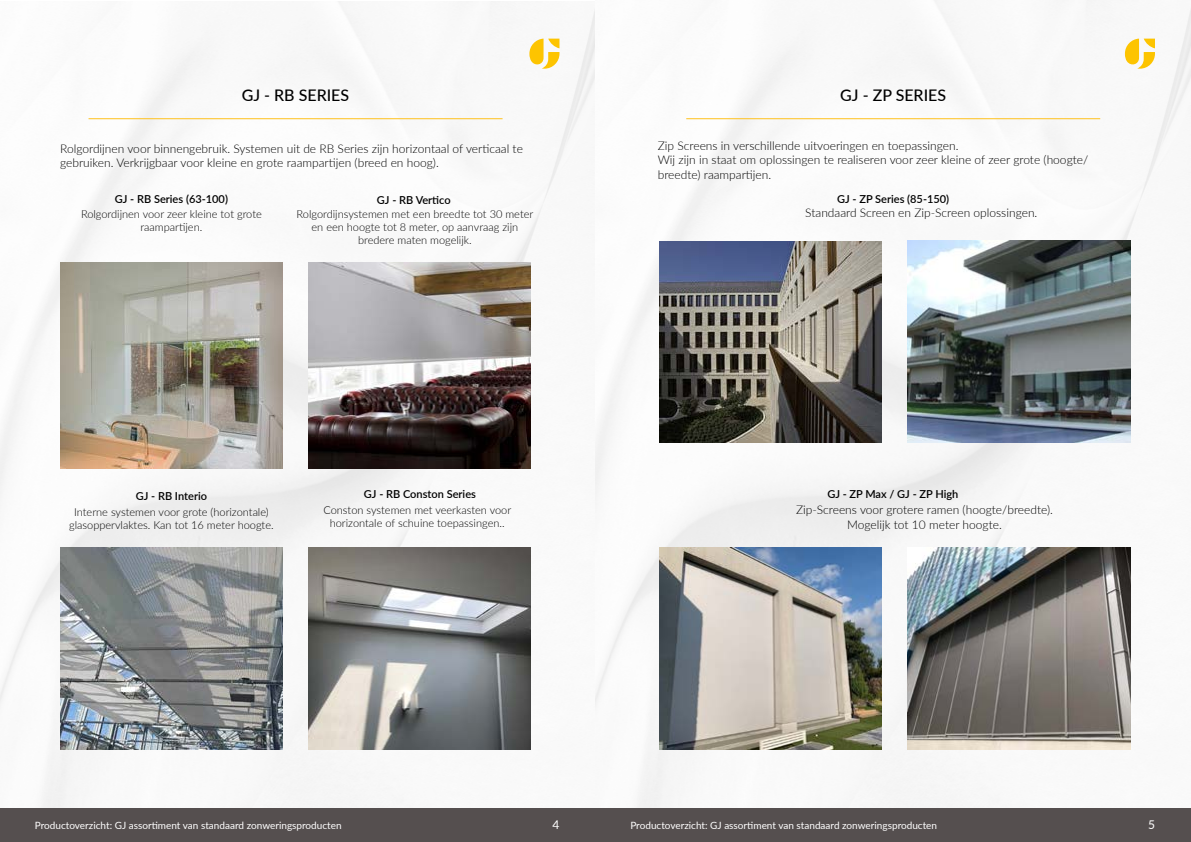
<style>
.page{position:relative;width:1191px;height:842px;background:#fff}
.page>*{position:absolute;margin:0;border:0;box-sizing:border-box;transform-origin:0 0}
.t1{font:500 16px "Lato";color:#000}
.t2{font:300 12px/14.4px "Lato";color:#000}
.t3{font:12px "Lato";color:#fff}
.t4{font:300 11px/13.2px "Lato";color:#000;text-align:center}
.t5{font:600 11px "Lato";color:#000}
.t6{font:10px "Lato";color:#fff}
</style>
<div class="page">
<img style="left:0;top:0;width:1191px;height:809px">
<div style="left:0;top:809px;width:595px;height:33px;background:#554f4f"></div>
<div style="left:595px;top:809px;width:596px;height:33px;background:#554f4f"></div>
<img style="left:309px;top:547px;width:222px;height:202px">
<img style="left:60px;top:547px;width:223px;height:202px">
<hr style="left:89px;top:118px;width:413px;height:1px;background:#ffc11c">
<svg style="left:529px;top:39px;width:30px;height:30px"></svg>
<img style="left:60px;top:262px;width:223px;height:206px">
<img style="left:308px;top:262px;width:223px;height:206px">
<hr style="left:686px;top:118px;width:414px;height:1px;background:#ffc11c">
<svg style="left:1125px;top:39px;width:30px;height:30px"></svg>
<img style="left:659px;top:548px;width:223px;height:201px">
<img style="left:907px;top:241px;width:223px;height:201px">
<img style="left:907px;top:548px;width:223px;height:201px">
<img style="left:659px;top:241px;width:223px;height:202px">
<h1 class="t1" style="left:242px;top:83px;width:109px">GJ - RB SERIES</h1>
<p class="t2" style="left:60px;top:141px;width:464px">Rolgordijnen voor binnengebruik. Systemen uit de RB Series zijn horizontaal of verticaal te gebruiken. Verkrijgbaar voor kleine en grote raampartijen (breed en hoog).</p>
<p class="t5" style="left:115px;top:191px;width:115px">GJ - RB Series (63-100)</p>
<p class="t4" style="left:81px;top:207px;width:182px">Rolgordijnen voor zeer kleine tot grote raampartijen.</p>
<p class="t5" style="left:377px;top:192px;width:75px">GJ - RB Vertico</p>
<p class="t4" style="left:297px;top:207px;width:238px">Rolgordijnsystemen met een breedte tot 30 meter en een hoogte tot 8 meter, op aanvraag zijn bredere maten mogelijk.</p>
<p class="t5" style="left:136px;top:488px;width:73px">GJ - RB Interio</p>
<p class="t4" style="left:69px;top:505px;width:206px">Interne systemen voor grote (horizontale) glasoppervlaktes. Kan tot 16 meter hoogte.</p>
<p class="t5" style="left:364px;top:486px;width:114px">GJ - RB Conston Series</p>
<p class="t4" style="left:323px;top:503px;width:189px">Conston systemen met veerkasten voor horizontale of schuine toepassingen..</p>
<h1 class="t1" style="left:840px;top:83px;width:107px">GJ - ZP SERIES</h1>
<p class="t2" style="left:658px;top:138px;width:432px">Zip Screens in verschillende uitvoeringen en toepassingen.<br>Wij zijn in staat om oplossingen te realiseren voor zeer kleine of zeer grote (hoogte/ breedte) raampartijen.</p>
<p class="t5" style="left:837px;top:191px;width:113px">GJ - ZP Series (85-150)</p>
<p class="t2" style="left:805px;top:205px;width:234px">Standaard Screen en Zip-Screen oplossingen.</p>
<p class="t5" style="left:827px;top:486px;width:132px">GJ - ZP Max / GJ - ZP High</p>
<p class="t2" style="left:796px;top:502px;width:258px;text-align:center">Zip-Screens voor grotere ramen (hoogte/breedte).<br>Mogelijk tot 10 meter hoogte.</p>
<p class="t6" style="left:35px;top:818px;width:308px">Productoverzicht: GJ assortiment van standaard zonweringsproducten</p>
<p class="t3" style="left:1148px;top:816px;width:8px">5</p>
<p class="t3" style="left:552px;top:816px;width:8px">4</p>
<p class="t6" style="left:630px;top:818px;width:308px">Productoverzicht: GJ assortiment van standaard zonweringsproducten</p>
</div>
